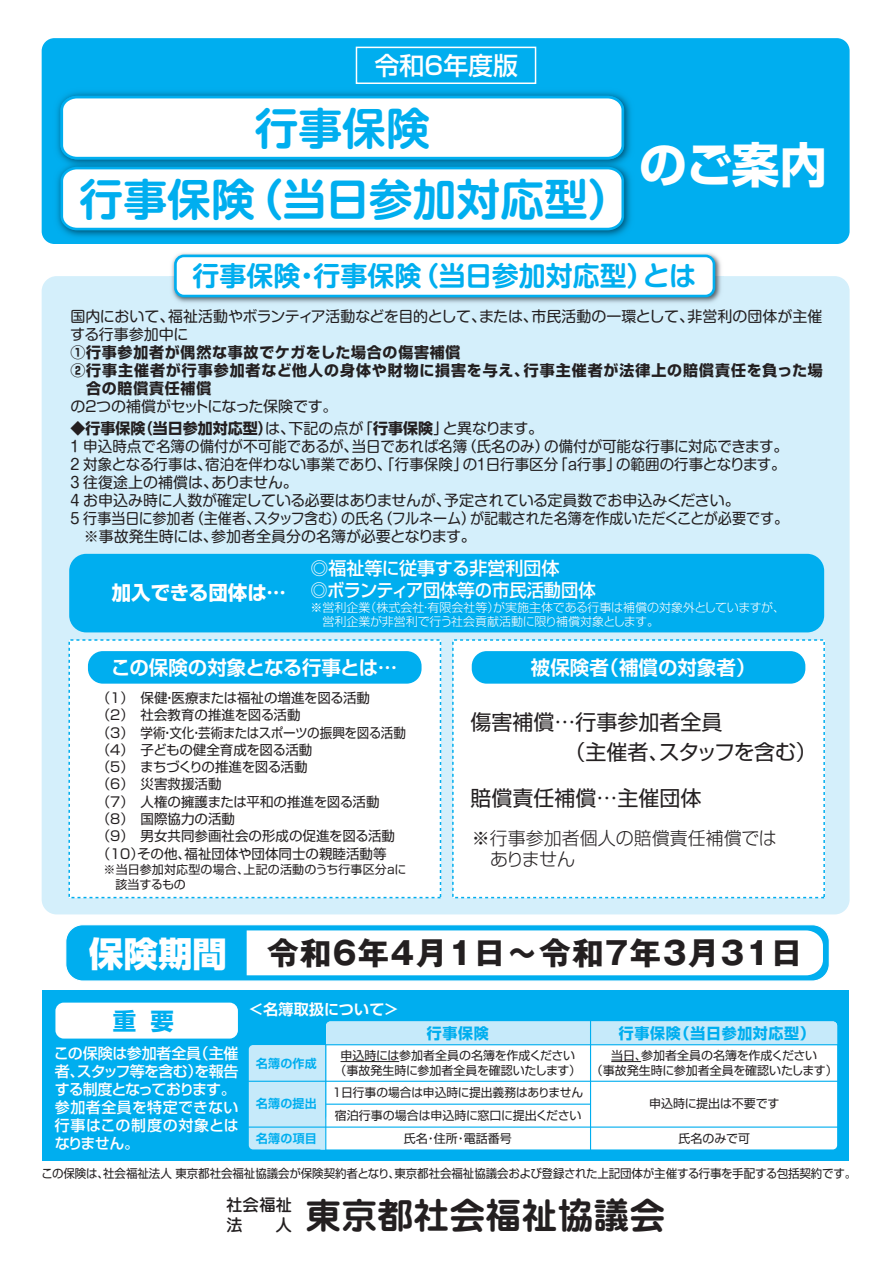
<style>
.page{position:relative;width:893px;height:1263px;background:#fff}
.page>*{position:absolute;margin:0;border:0;box-sizing:border-box;transform-origin:0 0}
.t1{font:700 48px "Shin Go Pro";color:#fff}
.t2{font:700 43.8px/70.9px "Shin M Go Pro De";color:#00aeef}
.t3{font:700 36px "Jun 501 Pro";color:#231f20}
.t4{font:700 31.5px "Gothic MB101 Pro";letter-spacing:.04em;color:#231f20}
.t5{font:700 27px "Shin M Go Pro De";color:#00aeef}
.t6{font:500 24.9px "Shin Go Pro";color:#fff}
.t7{font:700 23.4px "Shin Go Pro";color:#00aeef}
.t8{font:21px/29.8px "Shin Go Pro";color:#231f20}
.t9{font:700 19.5px "Shin Go Pro De";letter-spacing:-.02em;color:#fff}
.t10{font:700 19.5px "Shin Go Pro De";color:#fff}
.t11{font:500 18px/21.6px "Shin Go Pro";color:#fff}
.t12{font:300 18px/21.6px "Shin Go Pro";color:#231f20}
.t13{font:500 16.5px "Jun 34 Pro";color:#231f20}
.t14{font:15px/18px "Shin M Go Pro";color:#231f20}
.t15{font:700 15px "Shin Go Pro";letter-spacing:.05em;color:#231f20}
.t16{font:500 15px/18px "Shin Go Pro";letter-spacing:-.015em;color:#fff}
.t17{font:15px "Shin Go Pro";letter-spacing:-.025em;color:#231f20}
.t18{font:700 15px "Shin Go Pro";letter-spacing:.04em;color:#00aeef}
.t19{font:700 15px "Shin Go Pro De";letter-spacing:.02em;color:#fff}
.t20{font:13.5px/17.2px "Shin Go Pro";color:#231f20}
.t21{font:12px/14.4px "Shin Go Pro";letter-spacing:-.01em;color:#231f20;text-align:center}
.t22{font:12px "Shin Go Pro";letter-spacing:-.01em;color:#231f20;scale:.96 1}
.t23{font:300 12px/14.4px "Shin Go Pro";color:#fff}
.t24{font:12px/15px "Shin Go Pro";letter-spacing:.015em;color:#231f20}
.t25{font:700 12px "Shin Go Pro De";letter-spacing:.02em;color:#00aeef}
.s1{font-family:"UD Shin Go Pro";font-weight:700}
.s2{font-weight:700;font-size:19.5px}
.s3{font-family:"Shin Go Pro";font-weight:800;font-size:34.5px;color:#fff}
.s4{font-family:"Jun 34 Pro";font-weight:500;font-size:16.5px}
</style>
<div class="page">
<div style="left:42px;top:38px;width:808px;height:206px;background:#00aeef;border-radius:13px"></div>
<div style="left:43px;top:990px;width:806px;height:171px;background:#00aeef"></div>
<div style="left:42px;top:276px;width:808px;height:638px;background:#d4effb;border-radius:15px"></div>
<div style="left:66px;top:925px;width:763px;height:56px;background:#00aeef;border-radius:17px"></div>
<div style="left:65px;top:924px;width:765px;height:58px;border:1px solid #fff;border-radius:17px"></div>
<div style="left:247px;top:930px;width:576px;height:45px;background:#fff"></div>
<div style="left:69px;top:554px;width:755px;height:78px;background:#00aeef;border-radius:17px"></div>
<div style="left:69px;top:640px;width:371px;height:257px;background:#fff"></div>
<div style="left:453px;top:640px;width:371px;height:257px;background:#fff"></div>
<div style="left:88px;top:651px;width:334px;height:33px;background:#00aeef;border-radius:15px"></div>
<div style="left:472px;top:651px;width:333px;height:33px;background:#00aeef;border-radius:15px"></div>
<div style="left:55px;top:1002px;width:183px;height:36px;background:#fff;border-radius:8px"></div>
<div style="left:356px;top:47px;width:180px;height:37px;border:2px solid #fff"></div>
<img style="left:171px;top:253px;width:550px;height:50px">
<div style="left:175px;top:256px;width:539px;height:40px;background:#fff;border-radius:9px"></div>
<div style="left:174px;top:255px;width:541px;height:42px;border:3px solid #00aeef;border-radius:9px"></div>
<svg style="left:249px;top:1021px;width:588px;height:128px;background:#e7f6fd"></svg>
<hr style="left:326px;top:1044px;width:514px;height:1px;background:#00aeef">
<hr style="left:248px;top:1081px;width:592px;height:1px;background:#00aeef">
<hr style="left:326px;top:1103px;width:264px;height:2px;background:#00aeef">
<hr style="left:248px;top:1126px;width:592px;height:2px;background:#00aeef">
<hr style="left:325px;top:1045px;width:1px;height:106px;background:#00aeef">
<hr style="left:590px;top:1019px;width:1px;height:131px;background:#00aeef">
<hr style="left:340px;top:1061px;width:59px;height:1px;background:#231f20">
<hr style="left:611px;top:1061px;width:30px;height:1px;background:#231f20">
<img style="left:57px;top:92px;width:574px;height:145px">
<svg style="left:60px;top:96px;width:564px;height:62px;background:#edf9fd"></svg>
<img style="left:57px;top:158px;width:574px;height:14px">
<img style="left:70px;top:158px;width:545px;height:1px">
<svg style="left:59px;top:165px;width:566px;height:67px;background:#daf0f9"></svg>
<h3 class="t6" style="left:375px;top:45px;width:145px">令和6年度版</h3>
<h2 class="t2" style="left:80px;top:87px;width:554px;text-indent:175px">行事保険<br>行事保険（当日参加対応型）</h2>
<h1 class="t1" style="left:639px;top:127px;width:190px">のご案内</h1>
<h3 class="t5" style="left:192px;top:254px;width:505px">行事保険・行事保険（当日参加対応型）とは</h3>
<p class="t14" style="left:70px;top:305px;width:754px">国内において、福祉活動やボランティア活動などを目的として、または、市民活動の一環として、非営利の団体が主催する行事参加中に</p>
<p class="t15" style="left:70px;top:340px;width:392px">①行事参加者が偶然な事故でケガをした場合の傷害補償</p>
<p class="t15" style="left:70px;top:358px;width:754px">②行事主催者が行事参加者など他人の身体や財物に損害を与え、行事主催者が法律上の賠償責任を負った場</p>
<p class="t15" style="left:86px;top:376px;width:127px">合の賠償責任補償</p>
<p class="t17" style="left:70px;top:394px;width:269px">の２つの補償がセットになった保険です。</p>
<p class="t14" style="left:70px;top:418px;width:474px">◆<span class="s1">行事保険（当日参加対応型）</span>は、下記の点が「<span class="s1">行事保険</span>」と異なります。</p>
<p class="t14" style="left:67px;top:436px;width:722px">１申込時点で名簿の備付が不可能であるが、当日であれば名簿（氏名のみ）の備付が可能な行事に対応できます。</p>
<p class="t14" style="left:67px;top:454px;width:720px">２対象となる行事は、宿泊を伴わない事業であり、「行事保険」の1日行事区分「a行事」の範囲の行事となります。</p>
<p class="t14" style="left:67px;top:472px;width:232px">３往復途上の補償は、ありません。</p>
<p class="t14" style="left:67px;top:490px;width:674px">４お申込み時に人数が確定している必要はありませんが、予定されている定員数でお申込みください。</p>
<p class="t14" style="left:67px;top:508px;width:722px">５行事当日に参加者（主催者、スタッフ含む）の氏名（フルネーム）が記載された名簿を作成いただくことが必要です。</p>
<p class="t14" style="left:84px;top:526px;width:394px">※事故発生時には、参加者全員分の名簿が必要となります。</p>
<p class="t11" style="left:112px;top:555px;width:486px;text-indent:199px">◎福祉等に従事する非営利団体<br><span class="s2">加入できる団体は…</span> ◎ボランティア団体等の市民活動団体</p>
<p class="t23" style="left:310px;top:598px;width:476px">※営利企業（株式会社・有限会社等）が実施主体である行事は補償の対象外としていますが、　営利企業が非営利で行う社会貢献活動に限り補償対象とします。</p>
<h3 class="t9" style="left:111px;top:652px;width:288px">この保険の対象となる行事とは…</h3>
<h3 class="t10" style="left:531px;top:652px;width:226px">被保険者（補償の対象者）</h3>
<p class="t20" style="left:97px;top:688px;width:311px">（１）　保健・医療または福祉の増進を図る活動<br>（２）　社会教育の推進を図る活動<br>（３）　学術・文化・芸術またはスポーツの振興を図る活動（４）　子どもの健全育成を図る活動<br>（５）　まちづくりの推進を図る活動<br>（６）　災害救援活動<br>（７）　人権の擁護または平和の推進を図る活動<br>（８）　国際協力の活動<br>（９）　男女共同参画社会の形成の促進を図る活動（１０）その他、福祉団体や団体同士の親睦活動等</p>
<p class="t24" style="left:116px;top:860px;width:292px;text-indent:-12px">※当日参加対応型の場合、上記の活動のうち行事区分aに該当するもの</p>
<h3 class="t8" style="left:564px;top:705px;width:254px;text-indent:-94px">傷害補償…行事参加者全員<br>（主催者、スタッフを含む）</h3>
<h3 class="t8" style="left:470px;top:781px;width:232px">賠償責任補償…主催団体</h3>
<p class="t12" style="left:472px;top:825px;width:307px">※行事参加者個人の賠償責任補償では　ありません</p>
<h3 class="t4" style="left:89px;top:927px;width:715px"><span class="s3">保険期間</span> 令和6年4月1日～令和7年3月31日</h3>
<h3 class="t7" style="left:113px;top:1002px;width:63px">重 要</h3>
<p class="t19" style="left:249px;top:997px;width:151px">＜名簿取扱について＞</p>
<p class="t18" style="left:427px;top:1021px;width:63px">行事保険</p>
<p class="t18" style="left:619px;top:1021px;width:197px">行事保険（当日参加対応型）</p>
<p class="t16" style="left:54px;top:1042px;width:186px">この保険は参加者全員（主催者、スタッフ等を含む）を報告する制度となっております。参加者全員を特定できない行事はこの制度の対象とはなりません。</p>
<p class="t25" style="left:256px;top:1053px;width:62px">名簿の作成</p>
<p class="t25" style="left:256px;top:1094px;width:62px">名簿の提出</p>
<p class="t25" style="left:256px;top:1129px;width:62px">名簿の項目</p>
<p class="t21" style="left:334px;top:1047px;width:248px">申込時には参加者全員の名簿を作成ください（事故発生時に参加者全員を確認いたします）</p>
<p class="t21" style="left:335px;top:1107px;width:248px">宿泊行事の場合は申込時に窓口に提出ください</p>
<p class="t21" style="left:332px;top:1084px;width:252px">1日行事の場合は申込時に提出義務はありません</p>
<p class="t21" style="left:591px;top:1047px;width:248px">当日、参加者全員の名簿を作成ください<br>（事故発生時に参加者全員を確認いたします）</p>
<p class="t21" style="left:649px;top:1095px;width:132px">申込時に提出は不要です</p>
<p class="t21" style="left:404px;top:1130px;width:109px">氏名・住所・電話番号</p>
<p class="t21" style="left:678px;top:1130px;width:73px">氏名のみで可</p>
<p class="t22" style="left:41px;top:1163px;width:850px">この保険は、社会福祉法人 東京都社会福祉協議会が保険契約者となり、東京都社会福祉協議会および登録された上記団体が主催する行事を手配する包括契約です。</p>
<p class="t13" style="left:226px;top:1192px;width:67px">社会福祉</p>
<h3 class="t3" style="left:226px;top:1186px;width:441px"><span class="s4">法　　人</span> 東京都社会福祉協議会</h3>
</div>
